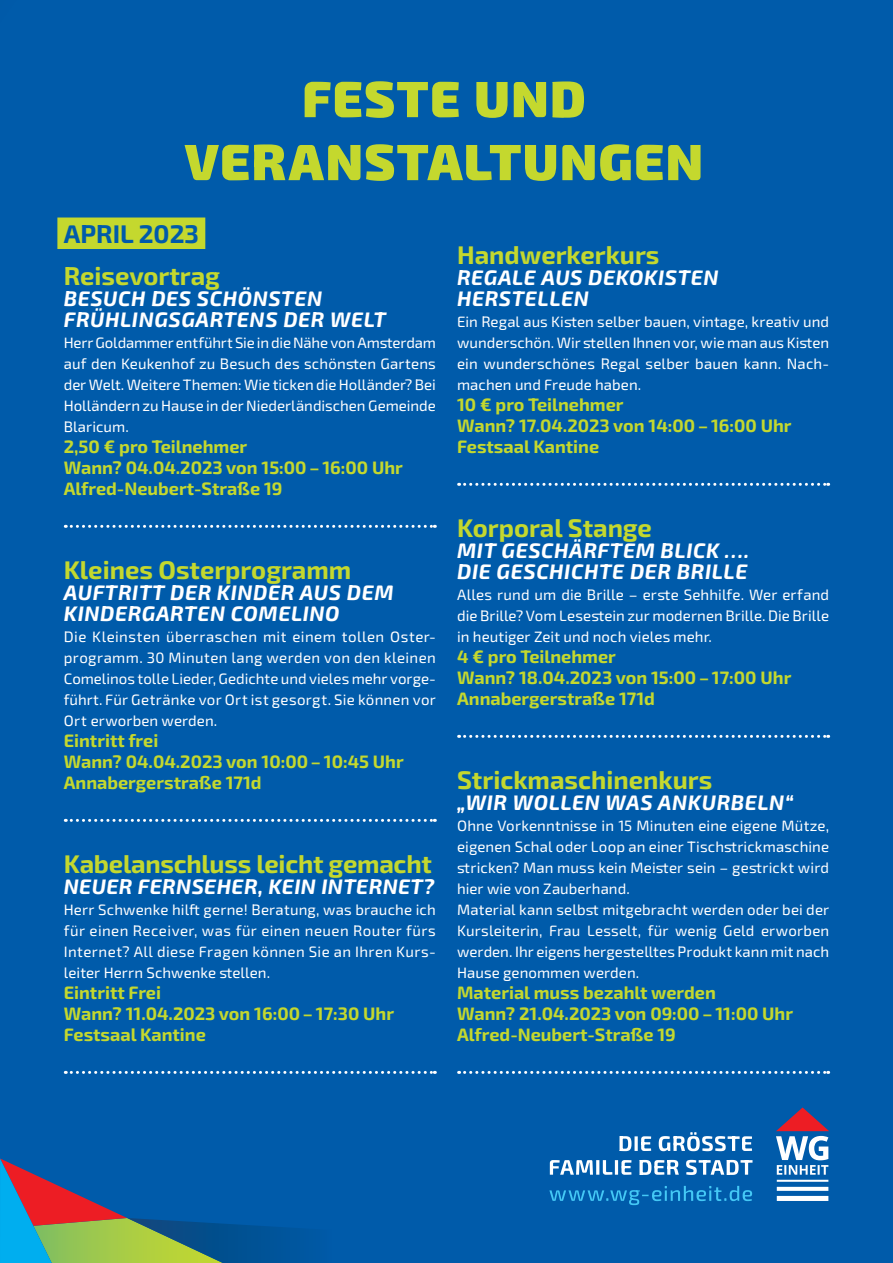
<style>
.page{position:relative;width:893px;height:1263px;background:#005baa}
.page>*{position:absolute;margin:0;border:0;box-sizing:border-box;transform-origin:0 0}
.t1{font:900 51px/63px "Exo 2";letter-spacing:.025em;color:#c4d82e;text-align:center}
.t2{font:700 25.5px "Exo 2";color:#c4d82e}
.t3{font:700 25.5px "Exo 2";color:#005baa}
.t4{font:italic 700 21px/21px "Exo 2";letter-spacing:.03em;color:#fff}
.t5{font:700 18px/21px "Exo 2";color:#c4d82e}
.t6{font:15px/21px "Exo 2";letter-spacing:.01em;color:#fff;text-align:justify}
</style>
<div class="page">
<div style="left:57px;top:217px;width:148px;height:32px;background:#c4d82e"></div>
<svg style="left:65px;top:525px;width:370px;height:3px"></svg>
<svg style="left:65px;top:819px;width:370px;height:3px"></svg>
<svg style="left:65px;top:1071px;width:370px;height:3px"></svg>
<svg style="left:459px;top:483px;width:370px;height:3px"></svg>
<svg style="left:459px;top:735px;width:370px;height:3px"></svg>
<svg style="left:459px;top:1071px;width:370px;height:3px"></svg>
<svg style="left:0;top:1107px;width:829px;height:156px"></svg>
<h1 class="t1" style="left:185px;top:66px;width:520px">FESTE UND<br>VERANSTALTUNGEN</h1>
<h2 class="t3" style="left:64px;top:216px;width:137px">April 2023</h2>
<h2 class="t2" style="left:64px;top:258px;width:158px">Reisevortrag</h2>
<h3 class="t4" style="left:64px;top:287px;width:324px">BESUCH DES SCHÖNSTEN<br>FRÜHLINGSGARTENS DER WELT</h3>
<p class="t6" style="left:64px;top:332px;width:374px">Herr Goldammer entführt Sie in die Nähe von Amsterdam auf den Keukenhof zu Besuch des schönsten Gartens der Welt. Weitere Themen: Wie ticken die Holländer? Bei Holländern zu Hause in der Niederländischen Gemeinde Blaricum.</p>
<p class="t5" style="left:64px;top:436px;width:341px">2,50 € pro Teilnehmer<br>Wann? 04.04.2023 von 15:00 – 16:00 Uhr<br>Alfred-Neubert-Straße 19</p>
<h2 class="t2" style="left:64px;top:552px;width:289px">Kleines Osterprogramm</h2>
<h3 class="t4" style="left:64px;top:581px;width:331px">AUFTRITT DER KINDER AUS DEM<br>KINDERGARTEN COMELINO</h3>
<p class="t6" style="left:64px;top:626px;width:374px">Die Kleinsten überraschen mit einem tollen Oster&shy;programm. 30 Minuten lang werden von den kleinen Comelinos tolle Lieder, Gedichte und vieles mehr vorge&shy;führt. Für Getränke vor Ort ist gesorgt. Sie können vor Ort erworben werden.</p>
<p class="t5" style="left:64px;top:730px;width:342px">Eintritt frei<br>Wann? 04.04.2023 von 10:00 – 10:45 Uhr<br>Annabergerstraße 171d</p>
<h2 class="t2" style="left:64px;top:846px;width:370px">Kabelanschluss leicht gemacht</h2>
<h3 class="t4" style="left:64px;top:875px;width:372px">NEUER FERNSEHER, KEIN INTERNET?</h3>
<p class="t6" style="left:64px;top:899px;width:374px">Herr Schwenke hilft gerne! Beratung, was brauche ich für einen Receiver, was für einen neuen Router fürs Internet? All diese Fragen können Sie an Ihren Kurs&shy;leiter Herrn Schwenke stellen.</p>
<p class="t5" style="left:64px;top:982px;width:332px">Eintritt Frei<br>Wann? 11.04.2023 von 16:00 – 17:30 Uhr<br>Festsaal Kantine</p>
<h2 class="t2" style="left:457px;top:237px;width:204px">Handwerkerkurs</h2>
<h3 class="t4" style="left:457px;top:266px;width:263px">REGALE AUS DEKOKISTEN<br>HERSTELLEN</h3>
<p class="t6" style="left:457px;top:311px;width:374px">Ein Regal aus Kisten selber bauen, vintage, kreativ und wunderschön. Wir stellen Ihnen vor, wie man aus Kisten ein wunderschönes Regal selber bauen kann. Nach&shy;machen und Freude haben.</p>
<p class="t5" style="left:457px;top:394px;width:336px">10 € pro Teilnehmer<br>Wann? 17.04.2023 von 14:00 – 16:00 Uhr<br>Festsaal Kantine</p>
<h2 class="t2" style="left:457px;top:510px;width:196px">Korporal Stange</h2>
<h3 class="t4" style="left:457px;top:539px;width:293px">MIT GESCHÄRFTEM BLICK ….<br>DIE GESCHICHTE DER BRILLE</h3>
<p class="t6" style="left:457px;top:584px;width:374px">Alles rund um die Brille – erste Sehhilfe. Wer erfand die Brille? Vom Lesestein zur modernen Brille. Die Brille in heutiger Zeit und noch vieles mehr.</p>
<p class="t5" style="left:457px;top:646px;width:336px">4 € pro Teilnehmer<br>Wann? 18.04.2023 von 15:00 – 17:00 Uhr<br>Annabergerstraße 171d</p>
<h2 class="t2" style="left:457px;top:762px;width:257px">Strickmaschinenkurs</h2>
<h3 class="t4" style="left:457px;top:791px;width:338px">„WIR WOLLEN WAS ANKURBELN“</h3>
<p class="t6" style="left:457px;top:815px;width:374px;text-align:left">Ohne Vorkenntnisse in 15 Minuten eine eigene Mütze, eigenen Schal oder Loop an einer Tischstrickmaschine stricken? Man muss kein Meister sein – gestrickt wird hier wie von Zauberhand.<br>Material kann selbst mitgebracht werden oder bei der Kursleiterin, Frau Lesselt, für wenig Geld erworben werden. Ihr eigens hergestelltes Produkt kann mit nach Hause genommen werden.</p>
<p class="t5" style="left:457px;top:982px;width:337px">Material muss bezahlt werden<br>Wann? 21.04.2023 von 09:00 – 11:00 Uhr<br>Alfred-Neubert-Straße 19</p>
</div>
